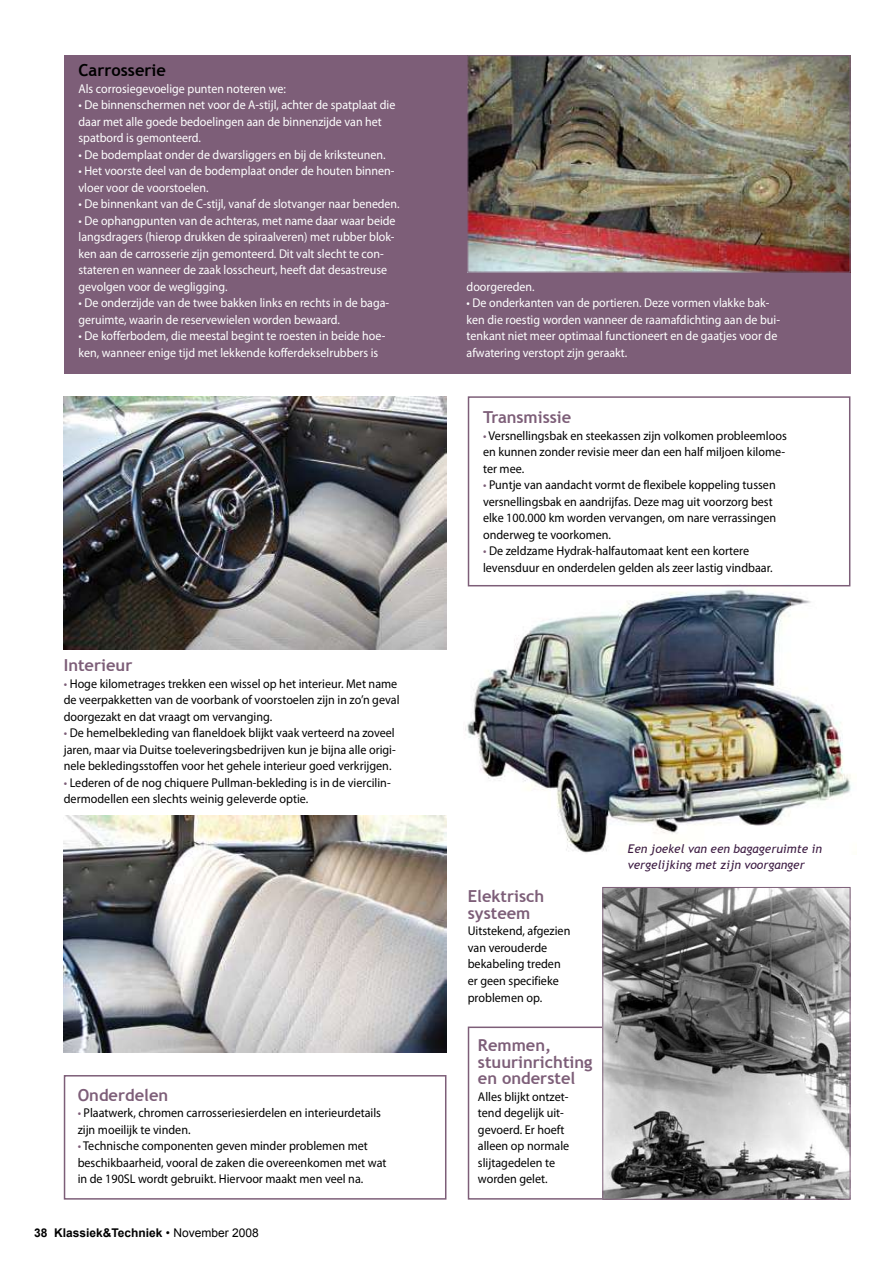
<style>
.page{position:relative;width:893px;height:1263px;background:#fff}
.page>*{position:absolute;margin:0;border:0;box-sizing:border-box;transform-origin:0 0}
.t1{font:700 16.5px/16.5px "Trebuchet MS";color:#7d5e78}
.t2{font:700 16.5px "Trebuchet MS";color:#000}
.t3{font:12.75px/16.5px "Myriad Pro";color:#000;scale:.95 1}
.t4{font:12.75px/16.5px "Myriad Pro";color:#fff;scale:.94 1}
.t5{font:italic 12px/16.5px "Trebuchet MS";color:#3d1c43}
.t6{font:700 12px "Arial";color:#000}
.s1{color:#7d5e78}
.s2{font-weight:400}
</style>
<div class="page">
<div style="left:64px;top:55px;width:786px;height:318px;background:#7d5e78"></div>
<img style="left:469px;top:57px;width:379px;height:214px">
<div style="left:467px;top:55px;width:383px;height:218px;border:1px solid #7d5e78"></div>
<img style="left:64px;top:396px;width:382px;height:253px">
<img style="left:465px;top:584px;width:386px;height:269px">
<img style="left:64px;top:816px;width:382px;height:236px">
<div style="left:468px;top:396px;width:382px;height:190px;border:2px solid #7d5e78"></div>
<div style="left:64px;top:1075px;width:382px;height:124px;border:2px solid #7d5e78"></div>
<div style="left:468px;top:1026px;width:178px;height:173px;border:2px solid #7d5e78"></div>
<img style="left:604px;top:889px;width:244px;height:308px">
<div style="left:602px;top:887px;width:248px;height:312px;border:1px solid #7d5e78"></div>
<p class="t2" style="left:79px;top:60px;width:89px">Carrosserie</p>
<p class="t4" style="left:79px;top:80px;width:222px">Als corrosiegevoelige punten noteren we:</p>
<p class="t4" style="left:79px;top:96px;width:339px">• De binnenschermen net voor de A-stijl, achter de spatplaat die daar met alle goede bedoelingen aan de binnenzijde van het spatbord is gemonteerd.</p>
<p class="t4" style="left:79px;top:146px;width:328px">• De bodemplaat onder de dwarsliggers en bij de kriksteunen.</p>
<p class="t4" style="left:79px;top:162px;width:338px">• Het voorste deel van de bodemplaat onder de houten binnen&shy;vloer voor de voorstoelen.</p>
<p class="t4" style="left:79px;top:195px;width:343px">• De binnenkant van de C-stijl, vanaf de slotvanger naar beneden.</p>
<p class="t4" style="left:79px;top:212px;width:339px">• De ophangpunten van de achteras, met name daar waar beide langsdragers (hierop drukken de spiraalveren) met rubber blok&shy;ken aan de carrosserie zijn gemonteerd. Dit valt slecht te con&shy;stateren en wanneer de zaak losscheurt, heeft dat desastreuse gevolgen voor de wegligging.</p>
<p class="t4" style="left:79px;top:295px;width:332px">• De onderzijde van de twee bakken links en rechts in de baga&shy;geruimte, waarin de reservewielen worden bewaard.</p>
<p class="t4" style="left:79px;top:328px;width:328px">• De kofferbodem, die meestal begint te roesten in beide hoe&shy;ken, wanneer enige tijd met lekkende kofferdekselrubbers is</p>
<p class="t1" style="left:64px;top:657px;width:70px">Interieur</p>
<p class="t3" style="left:64px;top:675px;width:355px"><span class="s1">•</span> Hoge kilometrages trekken een wissel op het interieur. Met name de veerpakketten van de voorbank of voorstoelen zijn in zo’n geval doorgezakt en dat vraagt om vervanging.</p>
<p class="t3" style="left:64px;top:724px;width:351px;text-align:justify"><span class="s1">•</span> De hemelbekleding van flaneldoek blijkt vaak verteerd na zoveel jaren, maar via Duitse toeleveringsbedrijven kun je bijna alle origi&shy;nele bekledingsstoffen voor het gehele interieur goed verkrijgen.</p>
<p class="t3" style="left:64px;top:774px;width:346px"><span class="s1">•</span> Lederen of de nog chiquere Pullman-bekleding is in de viercilin&shy;dermodellen een slechts weinig geleverde optie.</p>
<p class="t1" style="left:78px;top:1086px;width:92px">Onderdelen</p>
<p class="t3" style="left:78px;top:1104px;width:321px"><span class="s1">•</span> Plaatwerk, chromen carrosseriesierdelen en interieurdetails zijn moeilijk te vinden.</p>
<p class="t3" style="left:78px;top:1137px;width:327px"><span class="s1">•</span> Technische componenten geven minder problemen met beschikbaarheid, vooral de zaken die overeenkomen met wat in de 190SL wordt gebruikt. Hiervoor maakt men veel na.</p>
<p class="t6" style="left:34px;top:1225px;width:226px">38 Klassiek&amp;Techniek <span class="s2">• November 2008</span></p>
<p class="t4" style="left:467px;top:278px;width:74px">doorgereden.</p>
<p class="t4" style="left:467px;top:295px;width:335px">• De onderkanten van de portieren. Deze vormen vlakke bak&shy;ken die roestig worden wanneer de raamafdichting aan de bui&shy;tenkant niet meer optimaal functioneert en de gaatjes voor de afwatering verstopt zijn geraakt.</p>
<p class="t1" style="left:483px;top:409px;width:90px">Transmissie</p>
<p class="t3" style="left:483px;top:427px;width:321px"><span class="s1">•</span> Versnellingsbak en steekassen zijn volkomen probleemloos en kunnen zonder revisie meer dan een half miljoen kilome&shy;ter mee.</p>
<p class="t3" style="left:483px;top:476px;width:310px"><span class="s1">•</span> Puntje van aandacht vormt de flexibele koppeling tussen versnellingsbak en aandrijfas. Deze mag uit voorzorg best elke 100.000 km worden vervangen, om nare verrassingen onderweg te voorkomen.</p>
<p class="t3" style="left:483px;top:543px;width:306px"><span class="s1">•</span> De zeldzame Hydrak-halfautomaat kent een kortere levensduur en onderdelen gelden als zeer lastig vindbaar.</p>
<p class="t1" style="left:468px;top:888px;width:78px">Elektrisch systeem</p>
<p class="t3" style="left:468px;top:923px;width:110px">Uitstekend, afgezien van verouderde bekabeling treden er geen specifieke problemen op.</p>
<p class="t1" style="left:478px;top:1037px;width:116px">Remmen, stuurinrichting en onderstel</p>
<p class="t3" style="left:478px;top:1088px;width:98px">Alles blijkt ontzet&shy;tend degelijk uit&shy;gevoerd. Er hoeft alleen op normale slijtagedelen te worden gelet.</p>
<p class="t5" style="left:628px;top:840px;width:196px">Een joekel van een bagageruimte in vergelijking met zijn voorganger</p>
</div>
